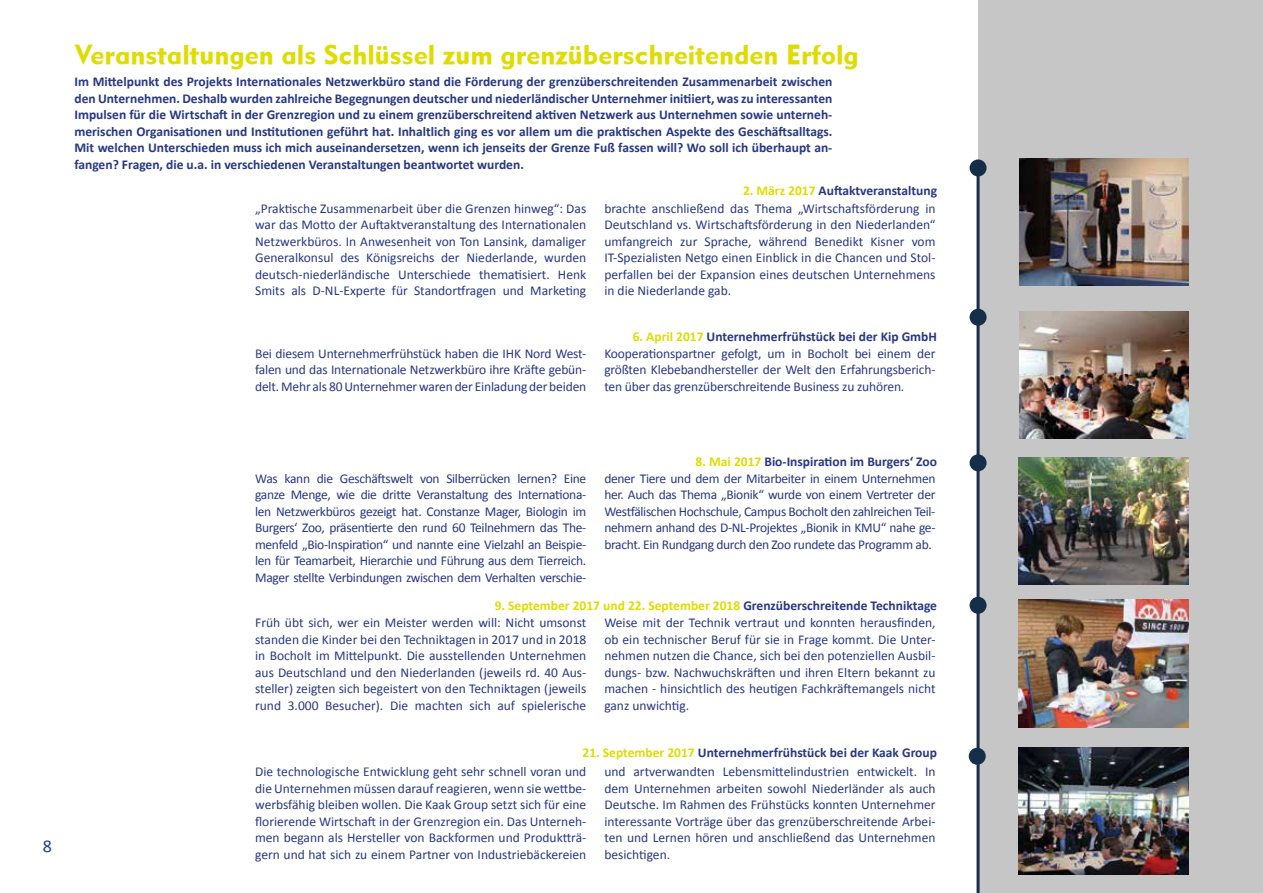
<style>
.page{position:relative;width:1263px;height:893px;background:#fff}
.page>*{position:absolute;margin:0;border:0;box-sizing:border-box;transform-origin:0 0}
.t1{font:27px "Metro Black LT Two";color:#dedc00}
.t2{font:18px "Calibri";color:#164194}
.t3{font:13.5px/16.5px "Calibri";color:#283881;text-align:justify}
.t4{font:700 13.5px/16.5px "Calibri";color:#283881;text-align:justify}
.t5{font:700 13.5px "Calibri";color:#dedc00}
.s1{color:#dedc00}
.s2{color:#283881}
</style>
<div class="page">
<div style="left:978px;top:0;width:285px;height:893px;background:#c6c6c6"></div>
<img style="left:1019px;top:458px;width:169px;height:127px">
<img style="left:1019px;top:600px;width:169px;height:127px">
<img style="left:1019px;top:311px;width:169px;height:128px">
<img style="left:1019px;top:159px;width:169px;height:127px">
<img style="left:1019px;top:748px;width:169px;height:127px">
<div style="left:969px;top:597px;width:17px;height:17px;background:#152f4b;border-radius:50%"></div>
<div style="left:969px;top:159px;width:17px;height:17px;background:#152f4b;border-radius:50%"></div>
<div style="left:969px;top:309px;width:17px;height:17px;background:#152f4b;border-radius:50%"></div>
<div style="left:969px;top:454px;width:17px;height:17px;background:#152f4b;border-radius:50%"></div>
<hr style="left:976px;top:165px;width:3px;height:728px;background:#152f4b">
<div style="left:969px;top:748px;width:17px;height:17px;background:#152f4b;border-radius:50%"></div>
<h1 class="t1" style="left:74px;top:38px;width:786px">Veranstaltungen als Schlüssel zum grenzüberschreitenden Erfolg</h1>
<p class="t4" style="left:74px;top:73px;width:759px">Im Mittelpunkt des Projekts Internationales Netzwerkbüro stand die Förderung der grenzüberschreitenden Zusammenarbeit zwischen den Unternehmen. Deshalb wurden zahlreiche Begegnungen deutscher und niederländischer Unternehmer initiiert, was zu interessanten Impulsen für die Wirtschaft in der Grenzregion und zu einem grenzüberschreitend aktiven Netzwerk aus Unternehmen sowie unterneh&shy;merischen Organisationen und Institutionen geführt hat. Inhaltlich ging es vor allem um die praktischen Aspekte des Geschäftsalltags.<br>Mit welchen Unterschieden muss ich mich auseinandersetzen, wenn ich jenseits der Grenze Fuß fassen will? Wo soll ich überhaupt an&shy;fangen? Fragen, die u.a. in verschiedenen Veranstaltungen beantwortet wurden.</p>
<p class="t3" style="left:255px;top:199px;width:333px">„Praktische Zusammenarbeit über die Grenzen hinweg“: Das war das Motto der Auftaktveranstaltung des Internationalen Netzwerkbüros. In Anwesenheit von Ton Lansink, damaliger Generalkonsul des Königsreichs der Niederlande, wurden deutsch-niederländische Unterschiede thematisiert. Henk Smits als D-NL-Experte für Standortfragen und Marketing</p>
<p class="t3" style="left:604px;top:199px;width:333px">brachte anschließend das Thema „Wirtschaftsförderung in Deutschland vs. Wirtschaftsförderung in den Niederlanden“ umfangreich zur Sprache, während Benedikt Kisner vom IT-Spezialisten Netgo einen Einblick in die Chancen und Stol&shy;perfallen bei der Expansion eines deutschen Unternehmens in die Niederlande gab.</p>
<p class="t4" style="left:743px;top:182px;width:196px"><span class="s1">2. März 2017</span> Auftaktveranstaltung</p>
<p class="t4" style="left:633px;top:328px;width:306px"><span class="s1">6. April 2017</span> Unternehmerfrühstück bei der Kip GmbH</p>
<p class="t3" style="left:255px;top:345px;width:333px">Bei diesem Unternehmerfrühstück haben die IHK Nord West&shy;falen und das Internationale Netzwerkbüro ihre Kräfte gebün&shy;delt. Mehr als 80 Unternehmer waren der Einladung der beiden</p>
<p class="t3" style="left:604px;top:345px;width:333px">Kooperationspartner gefolgt, um in Bocholt bei einem der größten Klebebandhersteller der Welt den Erfahrungsberich&shy;ten über das grenzüberschreitende Business zu zuhören.</p>
<h2 class="t2" style="left:43px;top:834px;width:11px">8</h2>
<p class="t4" style="left:696px;top:453px;width:243px"><span class="s1">8. Mai 2017</span> Bio-Inspiration im Burgers‘ Zoo</p>
<p class="t3" style="left:255px;top:470px;width:333px">Was kann die Geschäftswelt von Silberrücken lernen? Eine ganze Menge, wie die dritte Veranstaltung des Internationa&shy;len Netzwerkbüros gezeigt hat. Constanze Mager, Biologin im Burgers‘ Zoo, präsentierte den rund 60 Teilnehmern das The&shy;menfeld „Bio-Inspiration“ und nannte eine Vielzahl an Beispie&shy;len für Teamarbeit, Hierarchie und Führung aus dem Tierreich.<br>Mager stellte Verbindungen zwischen dem Verhalten verschie-</p>
<p class="t3" style="left:604px;top:470px;width:333px">dener Tiere und dem der Mitarbeiter in einem Unternehmen her. Auch das Thema „Bionik“ wurde von einem Vertreter der Westfälischen Hochschule, Campus Bocholt den zahlreichen Teil&shy;nehmern anhand des D-NL-Projektes „Bionik in KMU“ nahe ge&shy;bracht. Ein Rundgang durch den Zoo rundete das Programm ab.</p>
<p class="t5" style="left:495px;top:596px;width:444px">9. September 2017 und 22. September 2018 <span class="s2">Grenzüberschreitende Techniktage</span></p>
<p class="t3" style="left:255px;top:614px;width:333px">Früh übt sich, wer ein Meister werden will: Nicht umsonst standen die Kinder bei den Techniktagen in 2017 und in 2018 in Bocholt im Mittelpunkt. Die ausstellenden Unternehmen aus Deutschland und den Niederlanden (jeweils rd. 40 Aus&shy;steller) zeigten sich begeistert von den Techniktagen (jeweils rund 3.000 Besucher). Die machten sich auf spielerische</p>
<p class="t3" style="left:604px;top:614px;width:333px">Weise mit der Technik vertraut und konnten herausfinden, ob ein technischer Beruf für sie in Frage kommt. Die Unter&shy;nehmen nutzen die Chance, sich bei den potenziellen Ausbil&shy;dungs- bzw. Nachwuchskräften und ihren Eltern bekannt zu machen - hinsichtlich des heutigen Fachkräftemangels nicht ganz unwichtig.</p>
<p class="t4" style="left:582px;top:744px;width:356px"><span class="s1">21. September 2017</span> Unternehmerfrühstück bei der Kaak Group</p>
<p class="t3" style="left:255px;top:763px;width:333px">Die technologische Entwicklung geht sehr schnell voran und die Unternehmen müssen darauf reagieren, wenn sie wettbe&shy;werbsfähig bleiben wollen. Die Kaak Group setzt sich für eine florierende Wirtschaft in der Grenzregion ein. Das Unterneh&shy;men begann als Hersteller von Backformen und Produktträ&shy;gern und hat sich zu einem Partner von Industriebäckereien</p>
<p class="t3" style="left:604px;top:763px;width:333px">und artverwandten Lebensmittelindustrien entwickelt. In dem Unternehmen arbeiten sowohl Niederländer als auch Deutsche. Im Rahmen des Frühstücks konnten Unternehmer interessante Vorträge über das grenzüberschreitende Arbei&shy;ten und Lernen hören und anschließend das Unternehmen besichtigen.</p>
</div>
